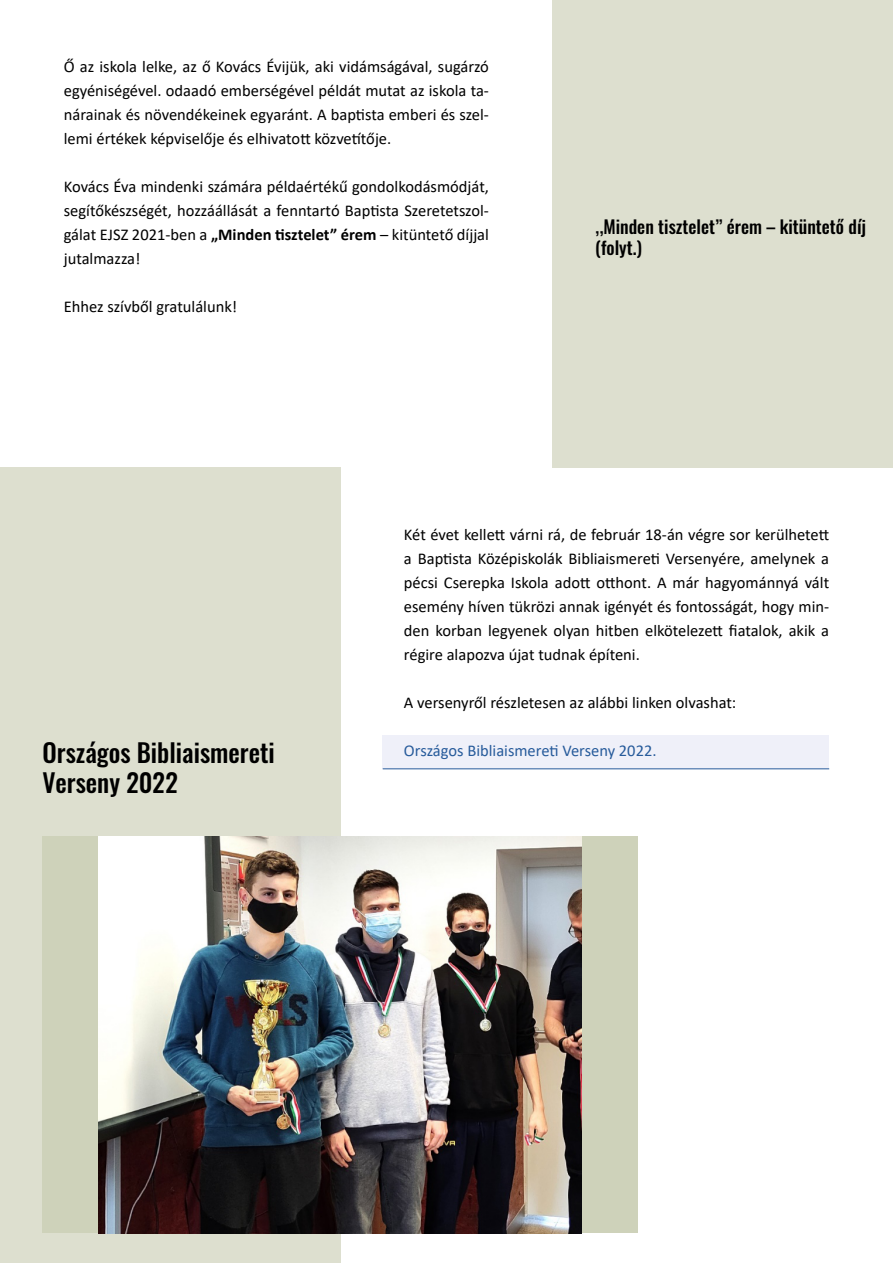
<style>
.page{position:relative;width:893px;height:1263px;background:#fff}
.page>*{position:absolute;margin:0;border:0;box-sizing:border-box;transform-origin:0 0}
.t1{font:500 25.5px/30.6px "Oswald";color:#000}
.t2{font:500 18px/21.6px "Oswald";color:#000}
.t3{font:16.5px/24px "Calibri";color:#000;text-align:justify}
.t4{font:16.5px "Calibri";color:#275b9b}
.s1{font-weight:700}
</style>
<div class="page">
<div style="left:553px;top:0;width:340px;height:468px;background:#dddfcf"></div>
<div style="left:0;top:468px;width:340px;height:795px;background:#dddfcf"></div>
<div style="left:383px;top:735px;width:446px;height:33px;background:#eff0f9"></div>
<hr style="left:383px;top:768px;width:446px;height:1px;background:#275b9b">
<div style="left:43px;top:836px;width:595px;height:397px;background:#ced2ba"></div>
<img style="left:98px;top:836px;width:484px;height:397px">
<p class="t3" style="left:64px;top:54px;width:427px">Ő az iskola lelke, az ő Kovács Évijük, aki vidámságával, sugárzó egyéniségével. odaadó emberségével példát mutat az iskola ta&shy;nárainak és növendékeinek egyaránt. A baptista emberi és szel&shy;lemi értékek képviselője és elhivatott közvetítője.</p>
<p class="t3" style="left:64px;top:174px;width:427px">Kovács Éva mindenki számára példaértékű gondolkodásmódját, segítőkészségét, hozzáállását a fenntartó Baptista Szeretetszol&shy;gálat EJSZ 2021-ben a <span class="s1">„Minden tisztelet” érem</span> – kitüntető díjjal jutalmazza!</p>
<p class="t3" style="left:64px;top:294px;width:175px">Ehhez szívből gratulálunk!</p>
<p class="t2" style="left:595px;top:217px;width:272px">‚‚Minden tisztelet” érem – kitüntető díj (folyt.)</p>
<h1 class="t1" style="left:43px;top:738px;width:234px">Országos Bibliaismereti<br>Verseny 2022</h1>
<p class="t3" style="left:404px;top:522px;width:427px">Két évet kellett várni rá, de február 18-án végre sor kerülhetett a Baptista Középiskolák Bibliaismereti Versenyére, amelynek a pécsi Cserepka Iskola adott otthont. A már hagyománnyá vált esemény híven tükrözi annak igényét és fontosságát, hogy min&shy;den korban legyenek olyan hitben elkötelezett fiatalok, akik a régire alapozva újat tudnak építeni.</p>
<p class="t3" style="left:404px;top:690px;width:334px">A versenyről részletesen az alábbi linken olvashat:</p>
<p class="t4" style="left:404px;top:739px;width:254px">Országos Bibliaismereti Verseny 2022.</p>
</div>
